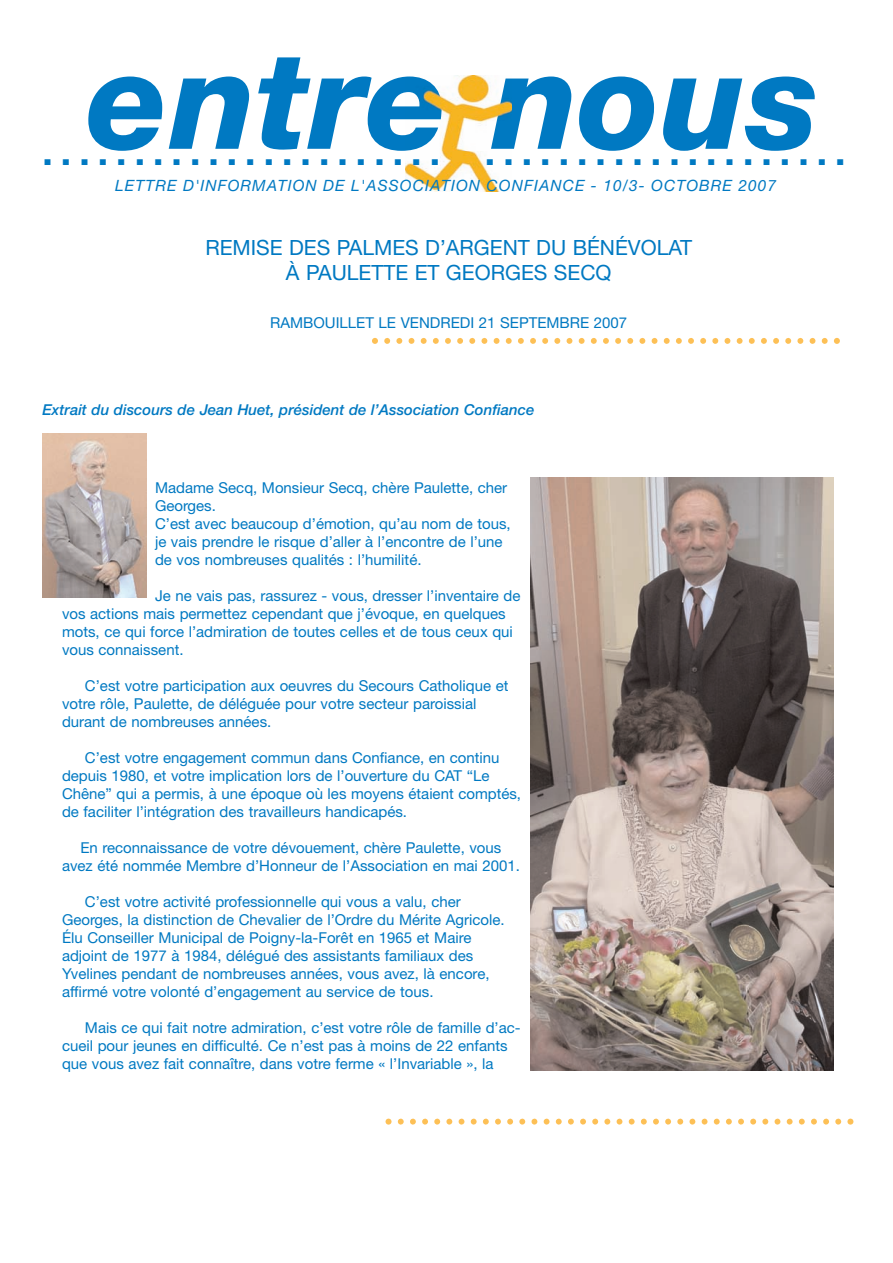
<style>
.page{position:relative;width:893px;height:1263px;background:#fff}
.page>*{position:absolute;margin:0;border:0;box-sizing:border-box;transform-origin:0 0}
.t1{font:italic 800 135.3px "Helvetica Neue";color:#0079c2}
.t2{font:700 37.35px "Helvetica Neue";color:#0079c2}
.t3{font:21px/25.2px "Helvetica Neue";color:#0079c2;text-align:center}
.t4{font:italic 15.6px "Helvetica Neue";letter-spacing:.07em;color:#0079c2}
.t5{font:15px/18px "Helvetica Neue";color:#0079c2}
.t6{font:italic 500 15px "Helvetica Neue";color:#0079c2}
</style>
<div class="page">
<img style="left:531px;top:477px;width:302px;height:593px">
<img style="left:43px;top:434px;width:103px;height:164px">
<svg style="left:386px;top:1118px;width:467px;height:6px"></svg>
<svg style="left:372px;top:338px;width:468px;height:6px"></svg>
<img style="left:406px;top:151px;width:93px;height:40px">
<img style="left:406px;top:75px;width:106px;height:76px">
<h1 class="t1" style="left:87px;top:20px;width:733px">entre nous</h1>
<p class="t4" style="left:115px;top:180px;width:663px">LETTRE D INFORMATION DE L ASSOCIATION CONFIANCE - 10/3- OCTOBRE 2007</p>
<h2 class="t2" style="left:43px;top:139px;width:805px">...................... ....................</h2>
<h3 class="t3" style="left:205px;top:237px;width:488px">REMISE DES PALMES D’ARGENT DU BÉNÉVOLAT<br>À PAULETTE ET GEORGES SECQ</h3>
<p class="t5" style="left:270px;top:316px;width:359px">RAMBOUILLET LE VENDREDI 21 SEPTEMBRE 2007</p>
<p class="t6" style="left:43px;top:404px;width:493px">Extrait du discours de Jean Huet, président de l’Association Confiance</p>
<p class="t5" style="left:155px;top:480px;width:357px">Madame Secq, Monsieur Secq, chère Paulette, cher Georges.<br>C’est avec beaucoup d’émotion, qu’au nom de tous, je vais prendre le risque d’aller à l’encontre de l’une de vos nombreuses qualités : l’humilité.</p>
<p class="t5" style="left:62px;top:588px;width:460px;text-indent:93px">Je ne vais pas, rassurez - vous, dresser l’inventaire de vos actions mais permettez cependant que j’évoque, en quelques mots, ce qui force l’admiration de toutes celles et de tous ceux qui vous connaissent.</p>
<p class="t5" style="left:62px;top:678px;width:448px;text-indent:23px">C’est votre participation aux oeuvres du Secours Catholique et votre rôle, Paulette, de déléguée pour votre secteur paroissial durant de nombreuses années.</p>
<p class="t5" style="left:62px;top:750px;width:461px;text-indent:23px">C’est votre engagement commun dans Confiance, en continu depuis 1980, et votre implication lors de l’ouverture du CAT “Le Chêne” qui a permis, à une époque où les moyens étaient comptés, de faciliter l’intégration des travailleurs handicapés.</p>
<p class="t5" style="left:62px;top:840px;width:459px;text-align:center">En reconnaissance de votre dévouement, chère Paulette, vous<br>avez été nommée Membre d’Honneur de l’Association en mai 2001.</p>
<p class="t5" style="left:62px;top:894px;width:444px;text-indent:23px">C’est votre activité professionnelle qui vous a valu, cher Georges, la distinction de Chevalier de l’Ordre du Mérite Agricole.<br>Élu Conseiller Municipal de Poigny-la-Forêt en 1965 et Maire adjoint de 1977 à 1984, délégué des assistants familiaux des Yvelines pendant de nombreuses années, vous avez, là encore, affirmé votre volonté d’engagement au service de tous.</p>
<p class="t5" style="left:62px;top:1020px;width:460px;text-indent:23px">Mais ce qui fait notre admiration, c’est votre rôle de famille d’ac&shy;cueil pour jeunes en difficulté. Ce n’est pas à moins de 22 enfants que vous avez fait connaître, dans votre ferme « l’Invariable », la</p>
</div>
